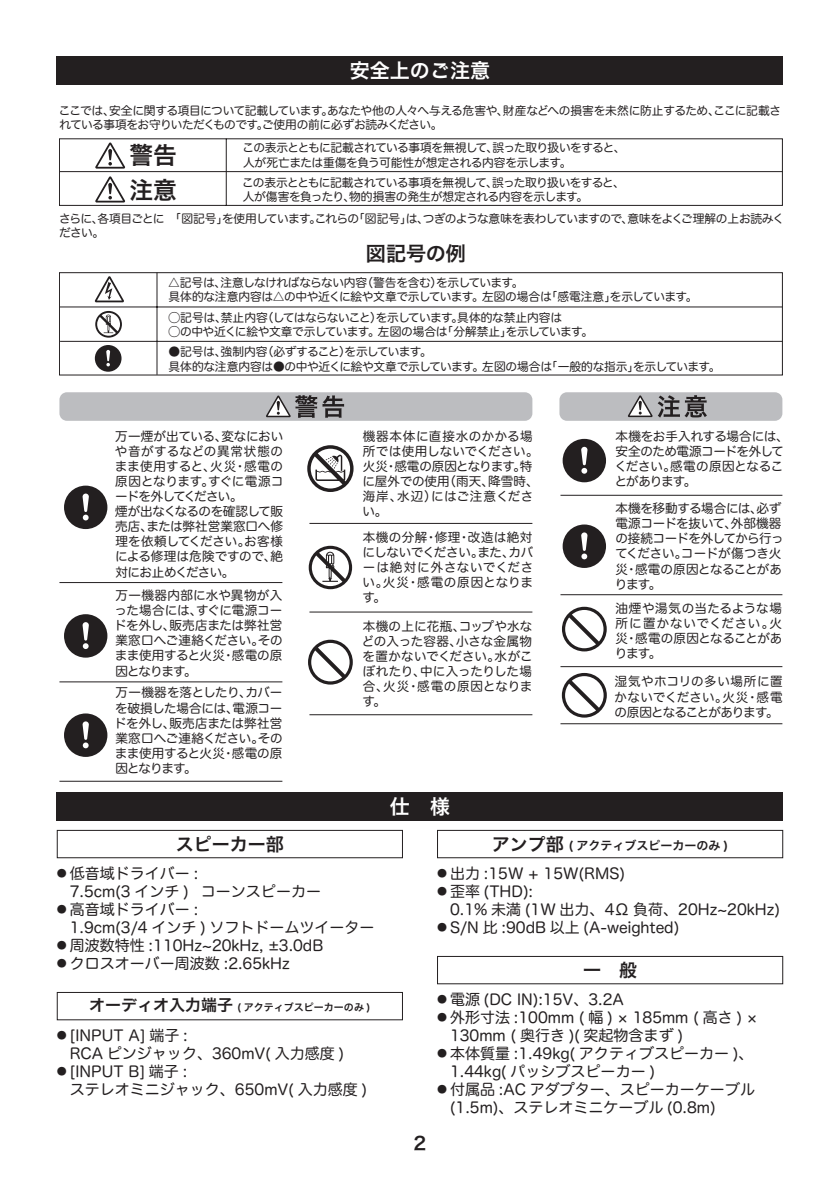
<style>
.page{position:relative;width:840px;height:1191px;background:#fff}
.page>*{position:absolute;margin:0;border:0;box-sizing:border-box;transform-origin:0 0}
.t1{font:23.8px/35px "Hira Kaku Pro W6 90 pv RKSJ H";color:#231f20}
.t2{font:20.2px "Hira Kaku Pro W6 90 pv RKSJ H";letter-spacing:-.01em;color:#231f20}
.t3{font:20px "Hira Kaku Pro W6";color:#fff}
.t4{font:18px "Hira Kaku Pro W6";color:#231f20}
.t5{font:15px/18px "Hira Maru Pro W4";color:#231f20}
.t6{font:12.6px/15px "Hira Maru Pro W4 90 pv RKSJ H";letter-spacing:-.015em;color:#231f20;text-align:justify}
.t7{font:12.6px/15px "Hira Maru Pro W4 90 pv RKSJ H";letter-spacing:.01em;color:#231f20}
.t8{font:12px "Hira Kaku Pro W6";color:#231f20}
.t9{font:11.8px/14px "Hira Maru Pro W4 90 pv RKSJ H";letter-spacing:-.035em;color:#231f20}
.t10{font:11.8px/14px "Hira Maru Pro W4 90 pv RKSJ H";letter-spacing:-.06em;color:#231f20}
.t11{font:10px "Hira Kaku Pro W6";color:#231f20}
.s1{font-size:10px}
.s2{font-size:16px}
.s3{font-size:18px}
</style>
<div class="page">
<svg style="left:59px;top:138px;width:723px;height:68px"></svg>
<hr style="left:60px;top:171px;width:722px;height:1px;background:#231f20">
<svg style="left:59px;top:272px;width:723px;height:509px"></svg>
<hr style="left:156px;top:272px;width:1px;height:103px;background:#231f20">
<hr style="left:60px;top:307px;width:722px;height:1px;background:#231f20">
<hr style="left:60px;top:341px;width:722px;height:1px;background:#231f20">
<svg style="left:95px;top:311px;width:27px;height:27px"></svg>
<svg style="left:97px;top:313px;width:23px;height:23px"></svg>
<svg style="left:95px;top:276px;width:29px;height:26px"></svg>
<svg style="left:308px;top:546px;width:44px;height:43px"></svg>
<svg style="left:311px;top:549px;width:38px;height:37px"></svg>
<svg style="left:561px;top:607px;width:45px;height:44px"></svg>
<svg style="left:561px;top:673px;width:45px;height:44px"></svg>
<svg style="left:308px;top:639px;width:44px;height:45px"></svg>
<div style="left:64px;top:485px;width:43px;height:44px;background:#231f20;border-radius:50%"></div>
<svg style="left:82px;top:493px;width:7px;height:27px"></svg>
<div style="left:95px;top:345px;width:26px;height:27px;background:#231f20;border-radius:50%"></div>
<svg style="left:106px;top:350px;width:4px;height:16px"></svg>
<div style="left:64px;top:614px;width:43px;height:43px;background:#231f20;border-radius:50%"></div>
<svg style="left:82px;top:622px;width:7px;height:27px"></svg>
<div style="left:64px;top:713px;width:43px;height:44px;background:#231f20;border-radius:50%"></div>
<svg style="left:82px;top:721px;width:7px;height:27px"></svg>
<div style="left:562px;top:439px;width:43px;height:43px;background:#231f20;border-radius:50%"></div>
<svg style="left:581px;top:447px;width:6px;height:27px"></svg>
<div style="left:562px;top:524px;width:43px;height:44px;background:#231f20;border-radius:50%"></div>
<svg style="left:581px;top:532px;width:6px;height:27px"></svg>
<div style="left:57px;top:57px;width:725px;height:28px;background:#231f20"></div>
<div style="left:57px;top:792px;width:725px;height:29px;background:#231f20"></div>
<div style="left:57px;top:830px;width:346px;height:28px;border:1px solid #231f20"></div>
<div style="left:57px;top:992px;width:346px;height:28px;border:1px solid #231f20"></div>
<div style="left:437px;top:830px;width:345px;height:28px;border:1px solid #231f20"></div>
<div style="left:437px;top:956px;width:345px;height:28px;border:1px solid #231f20"></div>
<h3 class="t3" style="left:350px;top:53px;width:141px">安全上のご注意</h3>
<p class="t9" style="left:59px;top:102px;width:723px">ここでは、安全に関する項目について記載しています。あなたや他の人々へ与える危害や、財産などへの損害を未然に防止するため、ここに記載されている事項をお守りいただくものです。ご使用の前に必ずお読みください。</p>
<h1 class="t1" style="left:129px;top:137px;width:49px">警告注意</h1>
<p class="t9" style="left:242px;top:140px;width:384px">この表示とともに記載されている事項を無視して、誤った取り扱いをすると、人が死亡または重傷を負う可能性が想定される内容を示します。</p>
<p class="t9" style="left:242px;top:174px;width:384px">この表示とともに記載されている事項を無視して、誤った取り扱いをすると、人が傷害を負ったり、物的損害の発生が想定される内容を示します。</p>
<p class="t10" style="left:59px;top:211px;width:726px">さらに、各項目ごとに「図記号」を使用しています。これらの「図記号」は、つぎのような意味を表わしていますので、意味をよくご理解の上お読みください。</p>
<h2 class="t2" style="left:365px;top:235px;width:101px">図記号の例</h2>
<p class="t9" style="left:168px;top:275px;width:530px">△記号は、注意しなければならない内容（警告を含む）を示しています。<br>具体的な注意内容は△の中や近くに絵や文章で示しています。左図の場合は「感電注意」を示しています。</p>
<p class="t9" style="left:168px;top:310px;width:426px">◯記号は、禁止内容（してはならないこと）を示しています。具体的な禁止内容は<br>◯の中や近くに絵や文章で示しています。左図の場合は「分解禁止」を示しています。</p>
<p class="t9" style="left:168px;top:344px;width:553px">●記号は、強制内容（必ずすること）を示しています。<br>具体的な注意内容は●の中や近くに絵や文章で示しています。左図の場合は「一般的な指示」を示しています。</p>
<p class="t6" style="left:115px;top:428px;width:170px;text-align:left">万一煙が出ている、変なにおいや音がするなどの異常状態のまま使用すると、火災・感電の原因となります。すぐに電源コードを外してください。<br>煙が出なくなるのを確認して販売店、または弊社営業窓口へ修理を依頼してください。お客様による修理は危険ですので、絶対にお止めください。</p>
<p class="t6" style="left:114px;top:587px;width:170px">万一機器内部に水や異物が入った場合には、すぐに電源コードを外し、販売店または弊社営業窓口へご連絡ください。そのまま使用すると火災・感電の原因となります。</p>
<p class="t6" style="left:114px;top:684px;width:170px">万一機器を落としたり、カバーを破損した場合には、電源コードを外し、販売店または弊社営業窓口へご連絡ください。そのまま使用すると火災・感電の原因となります。</p>
<p class="t7" style="left:362px;top:428px;width:178px">機器本体に直接水のかかる場所では使用しないでください。火災・感電の原因となります。特に屋外での使用（雨天、降雪時、海岸、水辺）にはご注意ください。</p>
<p class="t6" style="left:362px;top:529px;width:172px">本機の分解・修理・改造は絶対にしないでください。また、カバーは絶対に外さないでください。火災・感電の原因となります。</p>
<p class="t6" style="left:362px;top:618px;width:172px">本機の上に花瓶、コップや水などの入った容器、小さな金属物を置かないでください。水がこぼれたり、中に入ったりした場合、火災・感電の原因となります。</p>
<h3 class="t3" style="left:390px;top:788px;width:61px">仕　様</h3>
<p class="t6" style="left:614px;top:428px;width:176px;text-align:left">本機をお手入れする場合には、安全のため電源コードを外してください。感電の原因となることがあります。</p>
<p class="t6" style="left:614px;top:500px;width:170px;text-align:left">本機を移動する場合には、必ず電源コードを抜いて、外部機器の接続コードを外してから行ってください。コードが傷つき火災・感電の原因となることがあります。</p>
<p class="t6" style="left:614px;top:600px;width:169px">油煙や湯気の当たるような場所に置かないでください。火災・感電の原因となることがあります。</p>
<p class="t6" style="left:614px;top:673px;width:169px">湿気やホコリの多い場所に置かないでください。火災・感電の原因となることがあります。</p>
<h3 class="t4" style="left:176px;top:827px;width:109px">スピーカー部</h3>
<p class="t5" style="left:70px;top:863px;width:252px;text-indent:-13px"><span class="s1">●</span> 低音域ドライバー :<br>7.5cm(3 インチ ) コーンスピーカー</p>
<p class="t5" style="left:70px;top:899px;width:306px;text-indent:-13px"><span class="s1">●</span> 高音域ドライバー :<br>1.9cm(3/4 インチ ) ソフトドームツイーター</p>
<p class="t5" style="left:57px;top:935px;width:268px"><span class="s1">●</span> 周波数特性 :110Hz~20kHz, ±3.0dB</p>
<p class="t5" style="left:57px;top:953px;width:234px"><span class="s1">●</span> クロスオーバー周波数 :2.65kHz</p>
<p class="t11" style="left:89px;top:998px;width:283px"><span class="s2">オーディオ入力端子</span> ( アクティブスピーカーのみ )</p>
<p class="t5" style="left:70px;top:1025px;width:275px;text-indent:-13px"><span class="s1">●</span> [INPUT A] 端子 :<br>RCA ピンジャック、360mV( 入力感度 )</p>
<p class="t5" style="left:70px;top:1061px;width:298px;text-indent:-13px"><span class="s1">●</span> [INPUT B] 端子 :<br>ステレオミニジャック、650mV( 入力感度 )</p>
<h3 class="t4" style="left:413px;top:1127px;width:14px">2</h3>
<p class="t8" style="left:491px;top:835px;width:238px"><span class="s3">アンプ部</span> ( アクティブスピーカーのみ )</p>
<p class="t5" style="left:437px;top:863px;width:189px"><span class="s1">●</span> 出力 :15W + 15W(RMS)</p>
<p class="t5" style="left:450px;top:881px;width:331px;text-indent:-13px"><span class="s1">●</span> 歪率 (THD):<br>0.1% 未満 (1W 出力、4Ω 負荷、20Hz~20kHz)</p>
<p class="t5" style="left:437px;top:917px;width:243px"><span class="s1">●</span> S/N 比 :90dB 以上 (A-weighted)</p>
<h3 class="t4" style="left:582px;top:953px;width:55px">一　般</h3>
<p class="t5" style="left:437px;top:989px;width:188px"><span class="s1">●</span> 電源 (DC IN):15V、3.2A</p>
<p class="t5" style="left:450px;top:1007px;width:308px;text-indent:-13px"><span class="s1">●</span> 外形寸法 :100mm ( 幅 ) × 185mm ( 高さ ) ×<br>130mm ( 奥行き )( 突起物含まず )</p>
<p class="t5" style="left:450px;top:1043px;width:304px;text-indent:-13px"><span class="s1">●</span> 本体質量 :1.49kg( アクティブスピーカー )、<br>1.44kg( パッシブスピーカー )</p>
<p class="t5" style="left:450px;top:1079px;width:306px;text-indent:-13px"><span class="s1">●</span> 付属品 :AC アダプター、スピーカーケーブル(1.5m)、ステレオミニケーブル (0.8m)</p>
</div>
